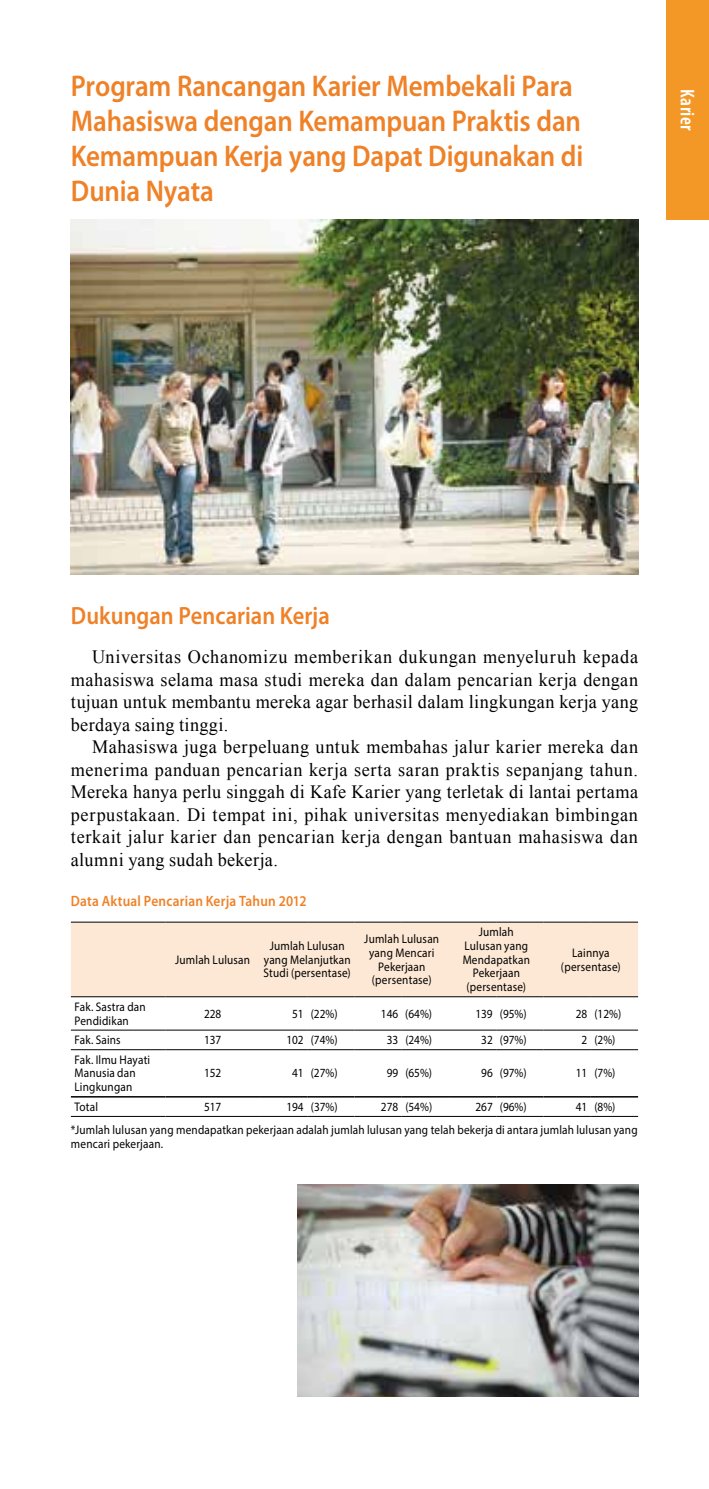
<style>
.page{position:relative;width:709px;height:1489px;background:#fff}
.page>*{position:absolute;margin:0;border:0;box-sizing:border-box;transform-origin:0 0}
.t1{font:600 30px/35px "Myriad Pro";letter-spacing:-.005em;color:#ef8127;text-align:justify;scale:.9 1}
.t2{font:600 25px "Myriad Pro";color:#ef8127;scale:.9 1}
.t3{font:600 condensed 20px "Myriad Pro";letter-spacing:.015em;color:#fff}
.t4{font:18.75px/22.5px "Times New Roman";letter-spacing:.025em;color:#000;text-align:justify}
.t5{font:600 15px "Myriad Pro";letter-spacing:.015em;color:#ef8127;scale:.89 1}
.t6{font:12.5px/13.8px "Myriad Pro";letter-spacing:.015em;color:#000;text-align:center;scale:.9 1}
</style>
<div class="page">
<div style="left:666px;top:0;width:43px;height:220px;background:#f39827"></div>
<div style="left:71px;top:922px;width:567px;height:74px;background:#fde8d5"></div>
<hr style="left:71px;top:921px;width:94px;height:1px;background:#000">
<hr style="left:165px;top:921px;width:95px;height:1px;background:#000">
<hr style="left:260px;top:921px;width:47px;height:1px;background:#000">
<hr style="left:307px;top:921px;width:47px;height:1px;background:#000">
<hr style="left:354px;top:921px;width:48px;height:1px;background:#000">
<hr style="left:402px;top:921px;width:47px;height:1px;background:#000">
<hr style="left:449px;top:921px;width:47px;height:1px;background:#000">
<hr style="left:496px;top:921px;width:47px;height:1px;background:#000">
<hr style="left:543px;top:921px;width:48px;height:1px;background:#000">
<hr style="left:591px;top:921px;width:47px;height:1px;background:#000">
<hr style="left:71px;top:996px;width:94px;height:1px;background:#000">
<hr style="left:165px;top:996px;width:95px;height:1px;background:#000">
<hr style="left:260px;top:996px;width:47px;height:1px;background:#000">
<hr style="left:307px;top:996px;width:47px;height:1px;background:#000">
<hr style="left:354px;top:996px;width:48px;height:1px;background:#000">
<hr style="left:402px;top:996px;width:47px;height:1px;background:#000">
<hr style="left:449px;top:996px;width:47px;height:1px;background:#000">
<hr style="left:496px;top:996px;width:47px;height:1px;background:#000">
<hr style="left:543px;top:996px;width:48px;height:1px;background:#000">
<hr style="left:591px;top:996px;width:47px;height:1px;background:#000">
<hr style="left:71px;top:1029px;width:94px;height:1px;background:#000">
<hr style="left:165px;top:1029px;width:95px;height:1px;background:#000">
<hr style="left:260px;top:1029px;width:47px;height:1px;background:#000">
<hr style="left:307px;top:1029px;width:47px;height:1px;background:#000">
<hr style="left:354px;top:1029px;width:48px;height:1px;background:#000">
<hr style="left:402px;top:1029px;width:47px;height:1px;background:#000">
<hr style="left:449px;top:1029px;width:47px;height:1px;background:#000">
<hr style="left:496px;top:1029px;width:47px;height:1px;background:#000">
<hr style="left:543px;top:1029px;width:48px;height:1px;background:#000">
<hr style="left:591px;top:1029px;width:47px;height:1px;background:#000">
<hr style="left:71px;top:1049px;width:94px;height:1px;background:#000">
<hr style="left:165px;top:1049px;width:95px;height:1px;background:#000">
<hr style="left:260px;top:1049px;width:47px;height:1px;background:#000">
<hr style="left:307px;top:1049px;width:47px;height:1px;background:#000">
<hr style="left:354px;top:1049px;width:48px;height:1px;background:#000">
<hr style="left:402px;top:1049px;width:47px;height:1px;background:#000">
<hr style="left:449px;top:1049px;width:47px;height:1px;background:#000">
<hr style="left:496px;top:1049px;width:47px;height:1px;background:#000">
<hr style="left:543px;top:1049px;width:48px;height:1px;background:#000">
<hr style="left:591px;top:1049px;width:47px;height:1px;background:#000">
<hr style="left:71px;top:1115px;width:94px;height:1px;background:#000">
<hr style="left:165px;top:1115px;width:95px;height:1px;background:#000">
<hr style="left:260px;top:1115px;width:47px;height:1px;background:#000">
<hr style="left:307px;top:1115px;width:47px;height:1px;background:#000">
<hr style="left:354px;top:1115px;width:48px;height:1px;background:#000">
<hr style="left:402px;top:1115px;width:47px;height:1px;background:#000">
<hr style="left:449px;top:1115px;width:47px;height:1px;background:#000">
<hr style="left:496px;top:1115px;width:47px;height:1px;background:#000">
<hr style="left:543px;top:1115px;width:48px;height:1px;background:#000">
<hr style="left:591px;top:1115px;width:47px;height:1px;background:#000">
<hr style="left:71px;top:1095px;width:94px;height:2px;background:#000">
<hr style="left:165px;top:1095px;width:95px;height:2px;background:#000">
<hr style="left:260px;top:1095px;width:47px;height:2px;background:#000">
<hr style="left:307px;top:1095px;width:47px;height:2px;background:#000">
<hr style="left:354px;top:1095px;width:48px;height:2px;background:#000">
<hr style="left:402px;top:1095px;width:47px;height:2px;background:#000">
<hr style="left:449px;top:1095px;width:47px;height:2px;background:#000">
<hr style="left:496px;top:1095px;width:47px;height:2px;background:#000">
<hr style="left:543px;top:1095px;width:48px;height:2px;background:#000">
<hr style="left:591px;top:1095px;width:47px;height:2px;background:#000">
<img style="left:71px;top:220px;width:567px;height:354px">
<img style="left:298px;top:1184px;width:340px;height:212px">
<h1 class="t1" style="left:71px;top:68px;width:559px">Program Rancangan Karier Membekali Para</h1>
<h1 class="t1" style="left:71px;top:103px;width:571px">Mahasiswa dengan Kemampuan Praktis dan Kemampuan Kerja yang Dapat Digunakan di Dunia Nyata</h1>
<p class="t3" style="left:700px;top:89px;width:43px;rotate:90deg">Karier</p>
<h2 class="t2" style="left:71px;top:599px;width:289px">Dukungan Pencarian Kerja</h2>
<p class="t4" style="left:71px;top:645px;width:568px;text-indent:21px">Universitas Ochanomizu memberikan dukungan menyeluruh kepada mahasiswa selama masa studi mereka dan dalam pencarian kerja dengan tujuan untuk membantu mereka agar berhasil dalam lingkungan kerja yang berdaya saing tinggi.</p>
<p class="t4" style="left:71px;top:735px;width:568px;text-indent:21px">Mahasiswa juga berpeluang untuk membahas jalur karier mereka dan menerima panduan pencarian kerja serta saran praktis sepanjang tahun.<br>Mereka hanya perlu singgah di Kafe Karier yang terletak di lantai pertama perpustakaan. Di tempat ini, pihak universitas menyediakan bimbingan terkait jalur karier dan pencarian kerja dengan bantuan mahasiswa dan alumni yang sudah bekerja.</p>
<p class="t5" style="left:71px;top:891px;width:266px">Data Aktual Pencarian Kerja Tahun 2012</p>
<p class="t6" style="left:175px;top:952px;width:85px">Jumlah Lulusan</p>
<p class="t6" style="left:264px;top:938px;width:98px">Jumlah Lulusan yang Melanjutkan<br>Studi (persentase)</p>
<p class="t6" style="left:364px;top:931px;width:85px">Jumlah Lulusan yang Mencari<br>Pekerjaan (persentase)</p>
<p class="t6" style="left:462px;top:924px;width:76px">Jumlah<br>Lulusan yang<br>Mendapatkan<br>Pekerjaan (persentase)</p>
<p class="t6" style="left:561px;top:945px;width:68px">Lainnya (persentase)</p>
<p class="t6" style="left:74px;top:999px;width:81px;text-align:left">Fak. Sastra dan<br>Pendidikan</p>
<p class="t6" style="left:204px;top:1006px;width:21px">228</p>
<p class="t6" style="left:292px;top:1006px;width:52px">51 (22%)</p>
<p class="t6" style="left:381px;top:1006px;width:58px">146 (64%)</p>
<p class="t6" style="left:475px;top:1006px;width:58px">139 (95%)</p>
<p class="t6" style="left:575px;top:1006px;width:52px">28 (12%)</p>
<p class="t6" style="left:74px;top:1032px;width:53px">Fak. Sains</p>
<p class="t6" style="left:204px;top:1032px;width:21px">137</p>
<p class="t6" style="left:286px;top:1032px;width:58px">102 (74%)</p>
<p class="t6" style="left:387px;top:1032px;width:52px">33 (24%)</p>
<p class="t6" style="left:481px;top:1032px;width:52px">32 (97%)</p>
<p class="t6" style="left:581px;top:1032px;width:39px">2 (2%)</p>
<p class="t6" style="left:74px;top:1052px;width:86px;text-align:left">Fak. Ilmu Hayati<br>Manusia dan<br>Lingkungan</p>
<p class="t6" style="left:204px;top:1066px;width:21px">152</p>
<p class="t6" style="left:292px;top:1066px;width:52px">41 (27%)</p>
<p class="t6" style="left:387px;top:1066px;width:52px">99 (65%)</p>
<p class="t6" style="left:481px;top:1066px;width:52px">96 (97%)</p>
<p class="t6" style="left:575px;top:1066px;width:46px">11 (7%)</p>
<p class="t6" style="left:74px;top:1099px;width:28px">Total</p>
<p class="t6" style="left:204px;top:1099px;width:21px">517</p>
<p class="t6" style="left:286px;top:1099px;width:58px">194 (37%)</p>
<p class="t6" style="left:381px;top:1099px;width:58px">278 (54%)</p>
<p class="t6" style="left:475px;top:1099px;width:58px">267 (96%)</p>
<p class="t6" style="left:71px;top:1094px;width:631px;line-height:23.5px;text-align:left;text-indent:505px">41 (8%) *Jumlah lulusan yang mendapatkan pekerjaan adalah jumlah lulusan yang telah bekerja di antara jumlah lulusan yang</p>
<p class="t6" style="left:71px;top:1136px;width:104px">mencari pekerjaan.</p>
</div>
